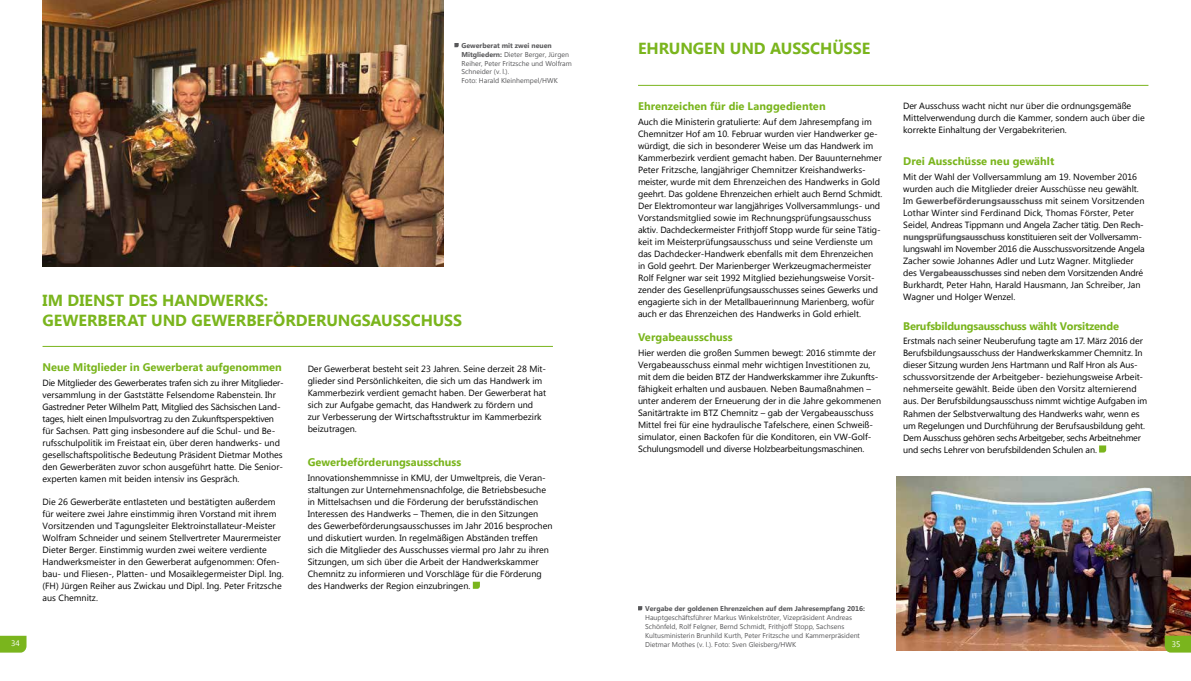
<style>
.page{position:relative;width:1191px;height:681px;background:#fff}
.page>*{position:absolute;margin:0;border:0;box-sizing:border-box;transform-origin:0 0}
.t1{font:700 16px/20px "Lao UI";letter-spacing:-.005em;color:#7ab51d}
.t2{font:700 11px "Lao UI";color:#7ab51d}
.t3{font:700 11px "Lao UI";letter-spacing:-.02em;color:#7ab51d}
.t4{font:9px/12px "Lao UI";color:#000}
.t5{font:8px "Lao UI";color:#fff}
.t6{font:7px/8.7px "Lao UI";color:#58585a}
.t7{font:700 7px "Lao UI";color:#58585a}
.s1{font-weight:700}
.s2{font-weight:700;color:#58585a}
</style>
<div class="page">
<hr style="left:638px;top:85px;width:510px;height:1px;background:#7ab51d">
<svg style="left:1099px;top:445px;width:7px;height:7px"></svg>
<svg style="left:638px;top:606px;width:4px;height:4px"></svg>
<img style="left:896px;top:476px;width:295px;height:173px">
<hr style="left:43px;top:346px;width:510px;height:1px;background:#7ab51d">
<svg style="left:473px;top:581px;width:7px;height:7px"></svg>
<svg style="left:454px;top:43px;width:5px;height:4px"></svg>
<svg style="left:1164px;top:635px;width:27px;height:17px"></svg>
<svg style="left:0;top:635px;width:27px;height:17px"></svg>
<img style="left:43px;top:0;width:401px;height:266px">
<p class="t6" style="left:461px;top:41px;width:112px"><span class="s1">Gewerberat mit zwei neuen<br>Mitgliedern:</span> Dieter Berger, Jürgen<br>Reiher, Peter Fritzsche und Wolfram<br>Schneider (v. l.).<br>Foto: Harald Kleinhempel/HWK</p>
<h1 class="t1" style="left:43px;top:289px;width:421px">IM DIENST DES HANDWERKS:<br>GEWERBERAT UND GEWERBEFÖRDERUNGSAUSSCHUSS</h1>
<p class="t2" style="left:43px;top:360px;width:241px">Neue Mitglieder in Gewerberat aufgenommen</p>
<p class="t4" style="left:43px;top:376px;width:243px">Die Mitglieder des Gewerberates trafen sich zu ihrer Mitglieder&shy;versammlung in der Gaststätte Felsendome Rabenstein. Ihr Gastredner Peter Wilhelm Patt, Mitglied des Sächsischen Land&shy;tages, hielt einen Impulsvortrag zu den Zukunftsperspektiven für Sachsen. Patt ging insbesondere auf die Schul- und Be&shy;rufsschulpolitik im Freistaat ein, über deren handwerks- und gesellschaftspolitische Bedeutung Präsident Dietmar Mothes den Gewerberäten zuvor schon ausgeführt hatte. Die Senior&shy;experten kamen mit beiden intensiv ins Gespräch.</p>
<p class="t4" style="left:43px;top:495px;width:243px">Die 26 Gewerberäte entlasteten und bestätigten außerdem für weitere zwei Jahre einstimmig ihren Vorstand mit ihrem Vorsitzenden und Tagungsleiter Elektroinstallateur-Meister Wolfram Schneider und seinem Stellvertreter Maurermeister Dieter Berger. Einstimmig wurden zwei weitere verdiente Handwerksmeister in den Gewerberat aufgenommen: Ofen&shy;bau- und Fliesen-, Platten- und Mosaiklegermeister Dipl. Ing. (FH) Jürgen Reiher aus Zwickau und Dipl. Ing. Peter Fritzsche aus Chemnitz.</p>
<p class="t4" style="left:308px;top:362px;width:240px">Der Gewerberat besteht seit 23 Jahren. Seine derzeit 28 Mit&shy;glieder sind Persönlichkeiten, die sich um das Handwerk im Kammerbezirk verdient gemacht haben. Der Gewerberat hat sich zur Aufgabe gemacht, das Handwerk zu fördern und zur Verbesserung der Wirtschaftsstruktur im Kammerbezirk beizutragen.</p>
<p class="t2" style="left:308px;top:454px;width:155px">Gewerbeförderungsausschuss</p>
<p class="t4" style="left:308px;top:471px;width:246px">Innovationshemmnisse in KMU, der Umweltpreis, die Veran&shy;staltungen zur Unternehmensnachfolge, die Betriebsbesuche in Mittelsachsen und die Förderung der berufsständischen Interessen des Handwerks – Themen, die in den Sitzungen des Gewerbeförderungsausschusses im Jahr 2016 besprochen und diskutiert wurden. In regelmäßigen Abständen treffen sich die Mitglieder des Ausschusses viermal pro Jahr zu ihren Sitzungen, um sich über die Arbeit der Handwerkskammer Chemnitz zu informieren und Vorschläge für die Förderung des Handwerks der Region einzubringen.</p>
<h1 class="t1" style="left:638px;top:38px;width:234px">EHRUNGEN UND AUSSCHÜSSE</h1>
<p class="t2" style="left:638px;top:99px;width:189px">Ehrenzeichen für die Langgedienten</p>
<p class="t4" style="left:638px;top:115px;width:246px">Auch die Ministerin gratulierte: Auf dem Jahresempfang im Chemnitzer Hof am 10. Februar wurden vier Handwerker ge&shy;würdigt, die sich in besonderer Weise um das Handwerk im Kammerbezirk verdient gemacht haben. Der Bauunternehmer Peter Fritzsche, langjähriger Chemnitzer Kreishandwerks&shy;meister, wurde mit dem Ehrenzeichen des Handwerks in Gold geehrt. Das goldene Ehrenzeichen erhielt auch Bernd Schmidt.<br>Der Elektromonteur war langjähriges Vollversammlungs- und Vorstandsmitglied sowie im Rechnungsprüfungsausschuss aktiv. Dachdeckermeister Frithjoff Stopp wurde für seine Tätig&shy;keit im Meisterprüfungsausschuss und seine Verdienste um das Dachdecker-Handwerk ebenfalls mit dem Ehrenzeichen in Gold geehrt. Der Marienberger Werkzeugmachermeister Rolf Felgner war seit 1992 Mitglied beziehungsweise Vorsit&shy;zender des Gesellenprüfungsausschusses seines Gewerks und engagierte sich in der Metallbauerinnung Marienberg, wofür auch er das Ehrenzeichen des Handwerks in Gold erhielt.</p>
<p class="t2" style="left:638px;top:330px;width:96px">Vergabeausschuss</p>
<p class="t4" style="left:638px;top:346px;width:245px">Hier werden die großen Summen bewegt: 2016 stimmte der Vergabeausschuss einmal mehr wichtigen Investitionen zu, mit dem die beiden BTZ der Handwerkskammer ihre Zukunfts&shy;fähigkeit erhalten und ausbauen. Neben Baumaßnahmen – unter anderem der Erneuerung der in die Jahre gekommenen Sanitärtrakte im BTZ Chemnitz – gab der Vergabeausschuss Mittel frei für eine hydraulische Tafelschere, einen Schweiß&shy;simulator, einen Backofen für die Konditoren, ein VW-Golf-Schulungsmodell und diverse Holzbearbeitungsmaschinen.</p>
<p class="t4" style="left:903px;top:99px;width:243px">Der Ausschuss wacht nicht nur über die ordnungsgemäße<br>Mittelverwendung durch die Kammer, sondern auch über die korrekte Einhaltung der Vergabekriterien.</p>
<p class="t2" style="left:903px;top:153px;width:153px">Drei Ausschüsse neu gewählt</p>
<p class="t4" style="left:903px;top:170px;width:243px">Mit der Wahl der Vollversammlung am 19. November 2016 wurden auch die Mitglieder dreier Ausschüsse neu gewählt.<br>Im <span class="s2">Gewerbeförderungsausschuss</span> mit seinem Vorsitzenden Lothar Winter sind Ferdinand Dick, Thomas Förster, Peter Seidel, Andreas Tippmann und Angela Zacher tätig. Den <span class="s2">Rech&shy;nungsprüfungsausschuss</span> konstituieren seit der Vollversamm&shy;lungswahl im November 2016 die Ausschussvorsitzende Angela Zacher sowie Johannes Adler und Lutz Wagner. Mitglieder des <span class="s2">Vergabeausschusses</span> sind neben dem Vorsitzenden André Burkhardt, Peter Hahn, Harald Hausmann, Jan Schreiber, Jan Wagner und Holger Wenzel.</p>
<p class="t3" style="left:903px;top:318px;width:217px">Berufsbildungsausschuss wählt Vorsitzende</p>
<p class="t4" style="left:903px;top:335px;width:246px">Erstmals nach seiner Neuberufung tagte am 17. März 2016 der Berufsbildungsausschuss der Handwerkskammer Chemnitz. In dieser Sitzung wurden Jens Hartmann und Ralf Hron als Aus&shy;schussvorsitzende der Arbeitgeber- beziehungsweise Arbeit&shy;nehmerseite gewählt. Beide üben den Vorsitz alternierend aus. Der Berufsbildungsausschuss nimmt wichtige Aufgaben im Rahmen der Selbstverwaltung des Handwerks wahr, wenn es um Regelungen und Durchführung der Berufsausbildung geht.<br>Dem Ausschuss gehören sechs Arbeitgeber, sechs Arbeitnehmer und sechs Lehrer von berufsbildenden Schulen an.</p>
<p class="t7" style="left:645px;top:603px;width:221px">Vergabe der goldenen Ehrenzeichen auf dem Jahresempfang 2016:</p>
<p class="t6" style="left:645px;top:612px;width:216px;line-height:9px">Hauptgeschäftsführer Markus Winkelströter, Vizepräsident Andreas Schönfeld, Rolf Felgner, Bernd Schmidt, Frithjoff Stopp, Sachsens Kultusministerin Brunhild Kurth, Peter Fritzsche und Kammerpräsident Dietmar Mothes (v. l.). Foto: Sven Gleisberg/HWK</p>
<p class="t5" style="left:11px;top:637px;width:10px">34</p>
<p class="t5" style="left:1171px;top:638px;width:10px">35</p>
</div>
